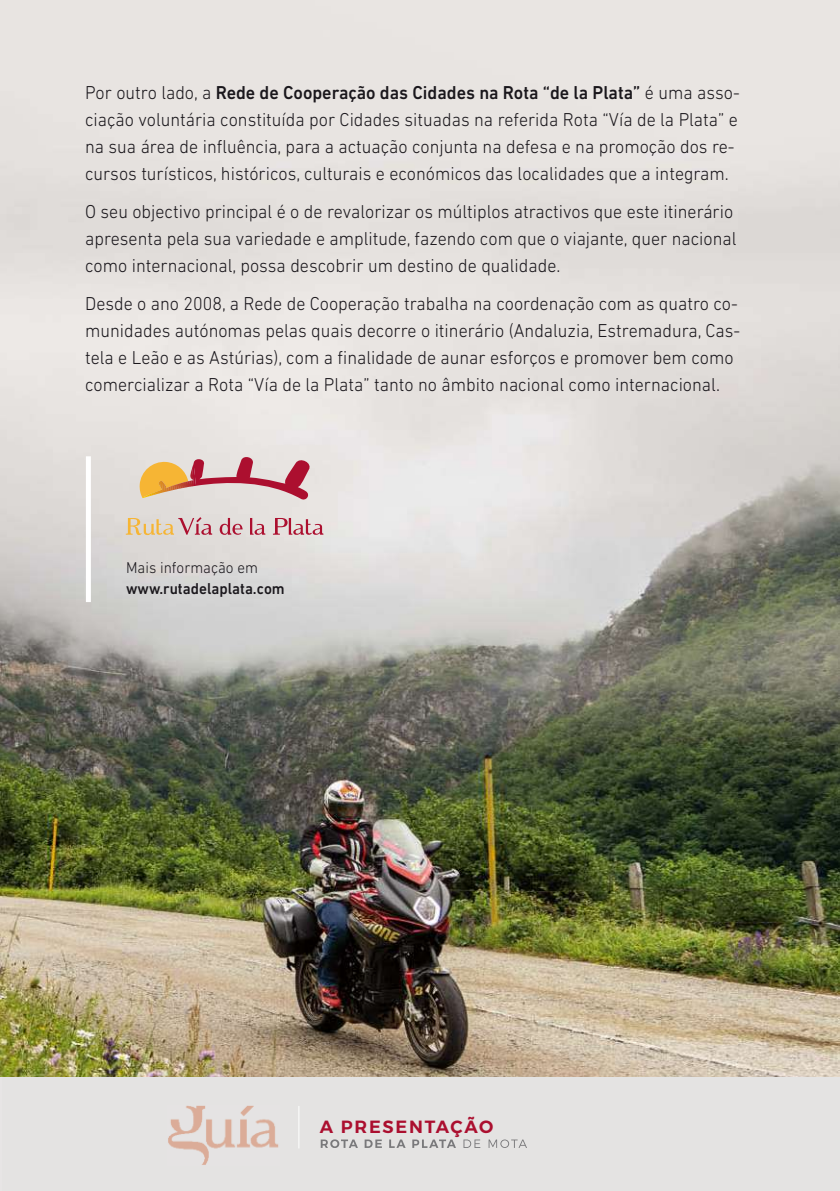
<style>
.page{position:relative;width:840px;height:1191px;background:#fff}
.page>*{position:absolute;margin:0;border:0;box-sizing:border-box;transform-origin:0 0}
.t1{font:300 19px/27px "DIN Next LT Pro";color:#1a171c;scale:.95 1}
.t2{font:600 17.6px "Montserrat";letter-spacing:.1em;color:#ab0f2f}
.t3{font:500 16px "DIN Next LT Pro";color:#1a171c;scale:.95 1}
.t4{font:300 16px "DIN Next LT Pro";color:#1a171c;scale:.95 1}
.s1{font-weight:500}
</style>
<div class="page">
<img style="left:0;top:0;width:839px;height:1077px">
<div style="left:0;top:1077px;width:839px;height:114px;background:#e4e3e2"></div>
<hr style="left:298px;top:1106px;width:1px;height:42px;background:#fff">
<img style="left:168px;top:1105px;width:111px;height:60px">
<svg style="left:320px;top:1139px;width:135px;height:9px"></svg>
<svg style="left:463px;top:1139px;width:63px;height:9px"></svg>
<svg style="left:138px;top:454px;width:175px;height:48px;background:#dbafa2"></svg>
<svg style="left:219px;top:518px;width:23px;height:17px"></svg>
<svg style="left:250px;top:518px;width:15px;height:17px"></svg>
<svg style="left:273px;top:518px;width:50px;height:17px"></svg>
<svg style="left:126px;top:517px;width:86px;height:18px;background:#ddc0ac"></svg>
<div style="left:86px;top:456px;width:5px;height:146px;background:#fff"></div>
<p class="t1" style="left:85px;top:81px;width:690px">Por outro lado, a <span class="s1">Rede de Cooperação das Cidades na Rota “de la Plata”</span> é uma asso&shy;ciação voluntária constituída por Cidades situadas na referida Rota “Vía de la Plata” e na sua área de influência, para a actuação conjunta na defesa e na promoção dos re&shy;cursos turísticos, históricos, culturais e económicos das localidades que a integram.</p>
<p class="t1" style="left:85px;top:200px;width:686px">O seu objectivo principal é o de revalorizar os múltiplos atractivos que este itinerário apresenta pela sua variedade e amplitude, fazendo com que o viajante, quer nacional como internacional, possa descobrir um destino de qualidade.</p>
<p class="t1" style="left:85px;top:292px;width:690px">Desde o ano 2008, a Rede de Cooperação trabalha na coordenação com as quatro co&shy;munidades autónomas pelas quais decorre o itinerário (Andaluzia, Estremadura, Cas&shy;tela e Leão e as Astúrias), com a finalidade de aunar esforços e promover bem como comercializar a Rota “Vía de la Plata” tanto no âmbito nacional como internacional.</p>
<p class="t4" style="left:126px;top:562px;width:140px">Mais informação em</p>
<p class="t3" style="left:126px;top:583px;width:168px">www.rutadelaplata.com</p>
<p class="t2" style="left:319px;top:1116px;width:175px">A PRESENTAÇÃO</p>
</div>
